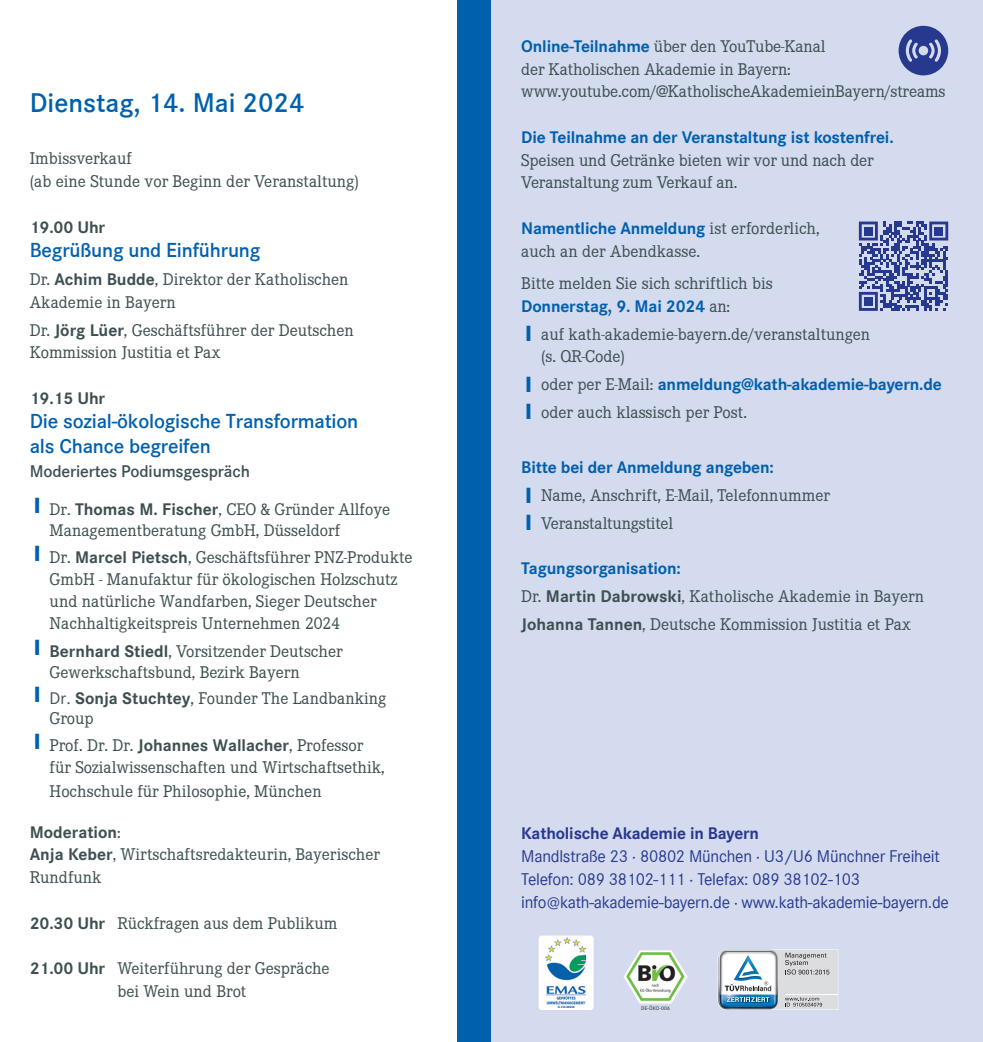
<style>
.page{position:relative;width:983px;height:1042px;background:#fff}
.page>*{position:absolute;margin:0;border:0;box-sizing:border-box;transform-origin:0 0}
.t1{font:600 28px "Corporate S";color:#0160ae}
.t2{font:600 21px/24.5px "Corporate S";letter-spacing:-.01em;color:#0160ae}
.t3{font:17.5px/22.8px "Corporate E";color:#3d4f51}
.t4{font:700 17.5px "Corporate S";letter-spacing:-.01em;color:#0160ae}
.t5{font:17.5px/22.8px "Corporate S";letter-spacing:-.015em;color:#27388f}
.t6{font:700 17.5px "Corporate S";letter-spacing:-.01em;color:#27388f}
.t7{font:700 17.5px "Corporate S";letter-spacing:-.005em;color:#3d4f51}
.t8{font:600 17.5px "Corporate S";letter-spacing:-.01em;color:#3d4f51}
.t9{font:5.42px "Corporate S";letter-spacing:.025em;color:#231f20}
.s1{font-family:"Corporate S";font-weight:700}
.s2{color:#0160ae}
.s3{font-family:"Corporate S"}
.s4{font-family:"Corporate E";font-weight:400}
.s5{font-family:"Corporate S";font-weight:700;color:#0160ae}
.s6{font-family:"Corporate E";font-weight:400;color:#3d4f51}
</style>
<div class="page">
<div style="left:456px;top:0;width:35px;height:1042px;background:#0160ae"></div>
<div style="left:491px;top:0;width:491px;height:1042px;background:#d4dbee"></div>
<svg style="left:858px;top:221px;width:89px;height:90px"></svg>
<div style="left:864px;top:227px;width:8px;height:8px;background:#27388f"></div>
<div style="left:934px;top:227px;width:8px;height:8px;background:#27388f"></div>
<div style="left:864px;top:297px;width:8px;height:8px;background:#27388f"></div>
<svg style="left:717px;top:949px;width:121px;height:61px"></svg>
<svg style="left:634px;top:952px;width:5px;height:7px"></svg>
<div style="left:538px;top:935px;width:55px;height:75px;background:#fff;border-radius:3px"></div>
<img style="left:545px;top:937px;width:40px;height:70px">
<svg style="left:898px;top:26px;width:49px;height:49px"></svg>
<h1 class="t1" style="left:30px;top:84px;width:276px">Dienstag, 14. Mai 2024</h1>
<p class="t3" style="left:30px;top:147px;width:330px">Imbissverkauf<br>(ab eine Stunde vor Beginn der Veranstaltung)</p>
<p class="t7" style="left:30px;top:215px;width:77px">19.00 Uhr</p>
<p class="t2" style="left:30px;top:237px;width:232px">Begrüßung und Einführung</p>
<p class="t3" style="left:30px;top:267px;width:320px">Dr. <span class="s1">Achim Budde</span>, Direktor der Katholischen<br>Akademie in Bayern</p>
<p class="t3" style="left:30px;top:318px;width:325px">Dr. <span class="s1">Jörg Lüer</span>, Geschäftsführer der Deutschen<br>Kommission Justitia et Pax</p>
<p class="t7" style="left:30px;top:386px;width:77px">19.15 Uhr</p>
<p class="t2" style="left:30px;top:408px;width:330px">Die sozial-ökologische Transformation als Chance begreifen</p>
<p class="t8" style="left:30px;top:460px;width:222px">Moderiertes Podiumsgespräch</p>
<p class="t3" style="left:50px;top:499px;width:342px;line-height:20.5px;text-indent:-15px"><span class="s2">■</span> Dr. <span class="s1">Thomas M. Fischer</span>, CEO &amp; Gründer Allfoye<br>Managementberatung GmbH, Düsseldorf</p>
<p class="t3" style="left:50px;top:545px;width:364px;line-height:22.2px;text-indent:-15px"><span class="s2">■</span> Dr. <span class="s1">Marcel Pietsch</span>, Geschäftsführer PNZ-Produkte GmbH - Manufaktur für ökologischen Holzschutz und natürliche Wandfarben, Sieger Deutscher Nachhaltigkeitspreis Unternehmen 2024</p>
<p class="t3" style="left:50px;top:641px;width:294px;line-height:20.5px;text-indent:-15px"><span class="s2">■</span> <span class="s1">Bernhard Stiedl</span>, Vorsitzender Deutscher<br>Gewerkschaftsbund, Bezirk Bayern</p>
<p class="t3" style="left:50px;top:687px;width:338px;line-height:20.5px;text-indent:-15px"><span class="s2">■</span> <span class="s3">Dr.</span> <span class="s1">Sonja Stuchtey</span>, Founder The Landbanking<br>Group</p>
<p class="t3" style="left:50px;top:734px;width:336px;line-height:21.5px;text-indent:-15px"><span class="s2">■</span> Prof. Dr. Dr. <span class="s1">Johannes Wallacher</span>, Professor für Sozialwissenschaften und Wirtschaftsethik,</p>
<p class="t3" style="left:50px;top:779px;width:273px">Hochschule für Philosophie, München</p>
<p class="t7" style="left:30px;top:819px;width:92px">Moderation<span class="s4">:</span></p>
<p class="t3" style="left:30px;top:843px;width:351px"><span class="s1">Anja Keber</span>, Wirtschaftsredakteurin, Bayerischer<br>Rundfunk</p>
<p class="t3" style="left:30px;top:911px;width:309px"><span class="s1">20.30 Uhr</span> Rückfragen aus dem Publikum</p>
<p class="t3" style="left:30px;top:956px;width:301px;text-align:center"><span class="s1">21.00 Uhr</span> Weiterführung der Gespräche bei Wein und Brot</p>
<p class="t3" style="left:521px;top:34px;width:425px"><span class="s5">Online-Teilnahme</span> über den YouTube-Kanal<br>der Katholischen Akademie in Bayern: www.youtube.com/@KatholischeAkademieinBayern/streams</p>
<p class="t4" style="left:521px;top:125px;width:374px">Die Teilnahme an der Veranstaltung ist kostenfrei.</p>
<p class="t3" style="left:521px;top:148px;width:354px">Speisen und Getränke bieten wir vor und nach der<br>Veranstaltung zum Verkauf an.</p>
<p class="t4" style="left:521px;top:216px;width:299px">Namentliche Anmeldung <span class="s6">ist erforderlich,</span></p>
<p class="t3" style="left:521px;top:234px;width:253px;line-height:32.7px">auch an der Abendkasse.<br>Bitte melden Sie sich schriftlich bis</p>
<p class="t4" style="left:521px;top:294px;width:210px">Donnerstag, 9. Mai 2024 <span class="s6">an:</span></p>
<p class="t3" style="left:541px;top:322px;width:330px;text-indent:-15px"><span class="s2">■</span> auf kath-akademie-bayern.de/veranstaltungen (s. QR-Code)</p>
<p class="t4" style="left:526px;top:372px;width:417px">■ <span class="s6">oder per E-Mail:</span> anmeldung@kath-akademie-bayern.de</p>
<p class="t3" style="left:526px;top:400px;width:222px"><span class="s2">■</span> oder auch klassisch per Post.</p>
<p class="t4" style="left:521px;top:455px;width:254px">Bitte bei der Anmeldung angeben:</p>
<p class="t3" style="left:526px;top:483px;width:305px"><span class="s2">■</span> Name, Anschrift, E-Mail, Telefonnummer</p>
<p class="t3" style="left:526px;top:511px;width:148px"><span class="s2">■</span> Veranstaltungstitel</p>
<p class="t4" style="left:521px;top:556px;width:161px">Tagungsorganisation:</p>
<p class="t3" style="left:521px;top:582px;width:404px;line-height:28px">Dr. <span class="s1">Martin Dabrowski</span>, Katholische Akademie in Bayern<br><span class="s1">Johanna Tannen</span>, Deutsche Kommission Justitia et Pax</p>
<p class="t6" style="left:521px;top:821px;width:239px">Katholische Akademie in Bayern</p>
<p class="t5" style="left:521px;top:844px;width:429px">Mandlstraße 23 · 80802 München · U3/U6 Münchner Freiheit<br>Telefon: 089 38102-111 · Telefax: 089 38102-103 info@kath-akademie-bayern.de · www.kath-akademie-bayern.de</p>
<p class="t9" style="left:641px;top:1004px;width:30px">DE-ÖKO-006</p>
</div>
